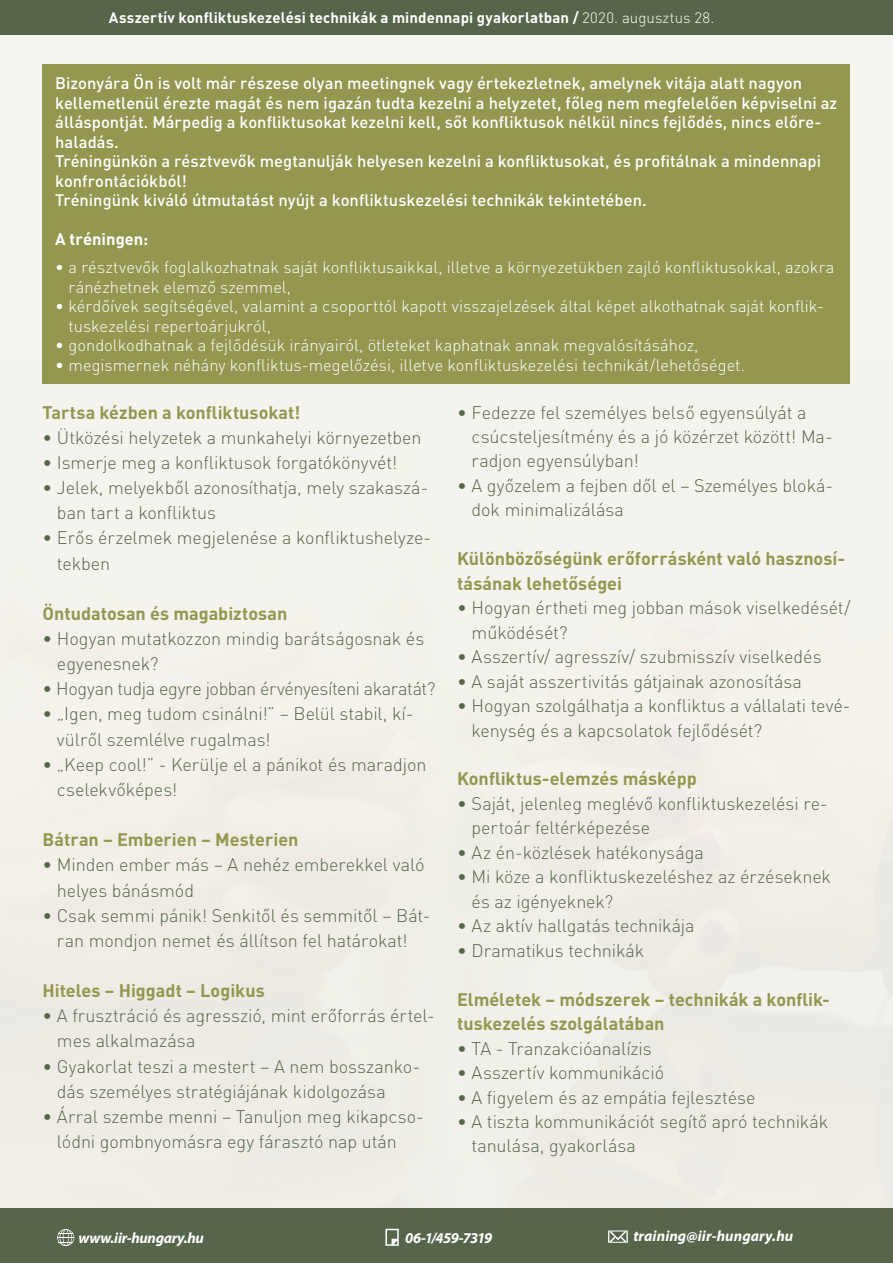
<style>
.page{position:relative;width:893px;height:1263px;background:#fff}
.page>*{position:absolute;margin:0;border:0;box-sizing:border-box;transform-origin:0 0}
.t1{font:300 18px/25.2px "DIN Pro";letter-spacing:-.005em;color:#57664a}
.t2{font:700 18px/24.5px "DIN Pro";color:#949750}
.t3{font:300 18px "DIN Pro";letter-spacing:-.025em;color:#57664a}
.t4{font:500 16.5px/19.5px "DIN Pro";color:#fff}
.t5{font:300 16.5px/19.5px "DIN Pro";color:#fff}
.t6{font:700 16.5px "DIN Pro";color:#fff}
.t7{font:700 15px "DIN Pro";letter-spacing:.01em;color:#fff}
.t8{font:italic 700 15px "Myriad Pro";color:#fff}
.t9{font:italic 700 15px "Myriad Pro";letter-spacing:-.02em;color:#fff}
.t10{font:italic 700 15px "Myriad Pro";letter-spacing:-.04em;color:#fff}
.s1{font-weight:300}
</style>
<div class="page">
<div style="left:0;top:9px;width:893px;height:1254px;background:#f5f4ee"></div>
<img style="left:0;top:310px;width:893px;height:899px">
<div style="left:0;top:0;width:893px;height:35px;background:#57664a"></div>
<div style="left:43px;top:64px;width:807px;height:319px;background:#949750"></div>
<div style="left:0;top:1209px;width:893px;height:54px;background:#57664a"></div>
<svg style="left:57px;top:1229px;width:17px;height:17px"></svg>
<svg style="left:385px;top:1229px;width:14px;height:17px"></svg>
<svg style="left:608px;top:1230px;width:20px;height:13px"></svg>
<p class="t7" style="left:109px;top:7px;width:607px">Asszertív konfliktuskezelési technikák a mindennapi gyakorlatban / <span class="s1">2020. augusztus 28.</span></p>
<p class="t4" style="left:55px;top:73px;width:784px">Bizonyára Ön is volt már részese olyan meetingnek vagy értekezletnek, amelynek vitája alatt nagyon kellemetlenül érezte magát és nem igazán tudta kezelni a helyzetet, főleg nem megfelelően képviselni az álláspontját. Márpedig a konfliktusokat kezelni kell, sőt konfliktusok nélkül nincs fejlődés, nincs előre&shy;haladás.<br>Tréningünkön a résztvevők megtanulják helyesen kezelni a konfliktusokat, és profitálnak a mindennapi konfrontációkból!<br>Tréningünk kiváló útmutatást nyújt a konfliktuskezelési technikák tekintetében.</p>
<p class="t6" style="left:55px;top:228px;width:95px">A tréningen:</p>
<p class="t5" style="left:68px;top:257px;width:767px;text-indent:-13px">• a résztvevők foglalkozhatnak saját konfliktusaikkal, illetve a környezetükben zajló konfliktusokkal, azokra ránézhetnek elemző szemmel,</p>
<p class="t5" style="left:68px;top:296px;width:757px;text-indent:-13px">• kérdőívek segítségével, valamint a csoporttól kapott visszajelzések által képet alkothatnak saját konflik&shy;tuskezelési repertoárjukról,</p>
<p class="t5" style="left:55px;top:335px;width:645px">• gondolkodhatnak a fejlődésük irányairól, ötleteket kaphatnak annak megvalósításához,</p>
<p class="t5" style="left:55px;top:354px;width:691px">• megismernek néhány konfliktus-megelőzési, illetve konfliktuskezelési technikát/lehetőséget.</p>
<p class="t2" style="left:43px;top:399px;width:259px">Tartsa kézben a konfliktusokat!</p>
<p class="t1" style="left:43px;top:424px;width:380px">• Ütközési helyzetek a munkahelyi környezetben</p>
<p class="t1" style="left:43px;top:449px;width:356px">• Ismerje meg a konfliktusok forgatókönyvét!</p>
<p class="t1" style="left:57px;top:474px;width:373px;text-indent:-14px">• Jelek, melyekből azonosíthatja, mely szakaszá&shy;ban tart a konfliktus</p>
<p class="t1" style="left:57px;top:525px;width:376px;text-indent:-14px">• Erős érzelmek megjelenése a konfliktushelyze&shy;tekben</p>
<p class="t2" style="left:43px;top:600px;width:246px">Öntudatosan és magabiztosan</p>
<p class="t1" style="left:57px;top:625px;width:369px;text-indent:-14px">• Hogyan mutatkozzon mindig barátságosnak és egyenesnek?</p>
<p class="t3" style="left:43px;top:677px;width:394px">• Hogyan tudja egyre jobban érvényesíteni akaratát?</p>
<p class="t1" style="left:57px;top:701px;width:358px;text-indent:-14px">• „Igen, meg tudom csinálni!” – Belül stabil, kí&shy;vülről szemlélve rugalmas!</p>
<p class="t1" style="left:57px;top:751px;width:371px;text-indent:-14px">• „Keep cool!” - Kerülje el a pánikot és maradjon cselekvőképes!</p>
<p class="t2" style="left:43px;top:827px;width:257px">Bátran – Emberien – Mesterien</p>
<p class="t1" style="left:57px;top:851px;width:369px;text-indent:-14px">• Minden ember más – A nehéz emberekkel való helyes bánásmód</p>
<p class="t1" style="left:43px;top:902px;width:389px;text-align:center">• Csak semmi pánik! Senkitől és semmitől – Bát&shy;ran mondjon nemet és állítson fel határokat!</p>
<p class="t2" style="left:43px;top:978px;width:224px">Hiteles – Higgadt – Logikus</p>
<p class="t1" style="left:57px;top:1002px;width:379px;text-indent:-14px">• A frusztráció és agresszió, mint erőforrás értel&shy;mes alkalmazása</p>
<p class="t1" style="left:57px;top:1053px;width:365px;text-indent:-14px">• Gyakorlat teszi a mestert – A nem bosszanko&shy;dás személyes stratégiájának kidolgozása</p>
<p class="t1" style="left:57px;top:1103px;width:368px;text-indent:-14px">• Árral szembe menni – Tanuljon meg kikapcso&shy;lódni gombnyomásra egy fárasztó nap után</p>
<p class="t1" style="left:472px;top:399px;width:363px;line-height:24.5px;text-indent:-14px">• Fedezze fel személyes belső egyensúlyát a csúcsteljesítmény és a jó közérzet között! Ma&shy;radjon egyensúlyban!</p>
<p class="t1" style="left:472px;top:472px;width:363px;line-height:24.5px;text-indent:-14px">• A győzelem a fejben dől el – Személyes bloká&shy;dok minimalizálása</p>
<p class="t2" style="left:457px;top:546px;width:389px">Különbözőségünk erőforrásként való hasznosí&shy;tásának lehetőségei</p>
<p class="t1" style="left:472px;top:595px;width:380px;line-height:24.5px;text-indent:-14px">• Hogyan értheti meg jobban mások viselkedését/ működését?</p>
<p class="t1" style="left:457px;top:643px;width:366px">• Asszertív/ agresszív/ szubmisszív viselkedés</p>
<p class="t1" style="left:457px;top:668px;width:346px">• A saját asszertivitás gátjainak azonosítása</p>
<p class="t1" style="left:472px;top:693px;width:380px;line-height:24.5px;text-indent:-14px">• Hogyan szolgálhatja a konfliktus a vállalati tevé&shy;kenység és a kapcsolatok fejlődését?</p>
<p class="t2" style="left:457px;top:766px;width:241px">Konfliktus-elemzés másképp</p>
<p class="t1" style="left:472px;top:790px;width:358px;line-height:24.5px;text-indent:-14px">• Saját, jelenleg meglévő konfliktuskezelési re&shy;pertoár feltérképezése</p>
<p class="t1" style="left:457px;top:839px;width:248px">• Az én-közlések hatékonysága</p>
<p class="t1" style="left:472px;top:864px;width:361px;line-height:24.5px;text-indent:-14px">• Mi köze a konfliktuskezeléshez az érzéseknek és az igényeknek?</p>
<p class="t1" style="left:457px;top:912px;width:239px">• Az aktív hallgatás technikája</p>
<p class="t1" style="left:457px;top:937px;width:189px">• Dramatikus technikák</p>
<p class="t2" style="left:457px;top:986px;width:374px">Elméletek – módszerek – technikák a konflik&shy;tuskezelés szolgálatában</p>
<p class="t1" style="left:457px;top:1035px;width:196px">• TA - Tranzakcióanalízis</p>
<p class="t1" style="left:457px;top:1059px;width:209px">• Asszertív kommunikáció</p>
<p class="t1" style="left:457px;top:1084px;width:300px">• A figyelem és az empátia fejlesztése</p>
<p class="t1" style="left:472px;top:1108px;width:358px;line-height:24.5px;text-indent:-14px">• A tiszta kommunikációt segítő apró technikák tanulása, gyakorlása</p>
<p class="t9" style="left:78px;top:1228px;width:127px">www.iir-hungary.hu</p>
<p class="t10" style="left:405px;top:1228px;width:88px">06-1/459-7319</p>
<p class="t8" style="left:633px;top:1226px;width:161px">training@iir-hungary.hu</p>
</div>
